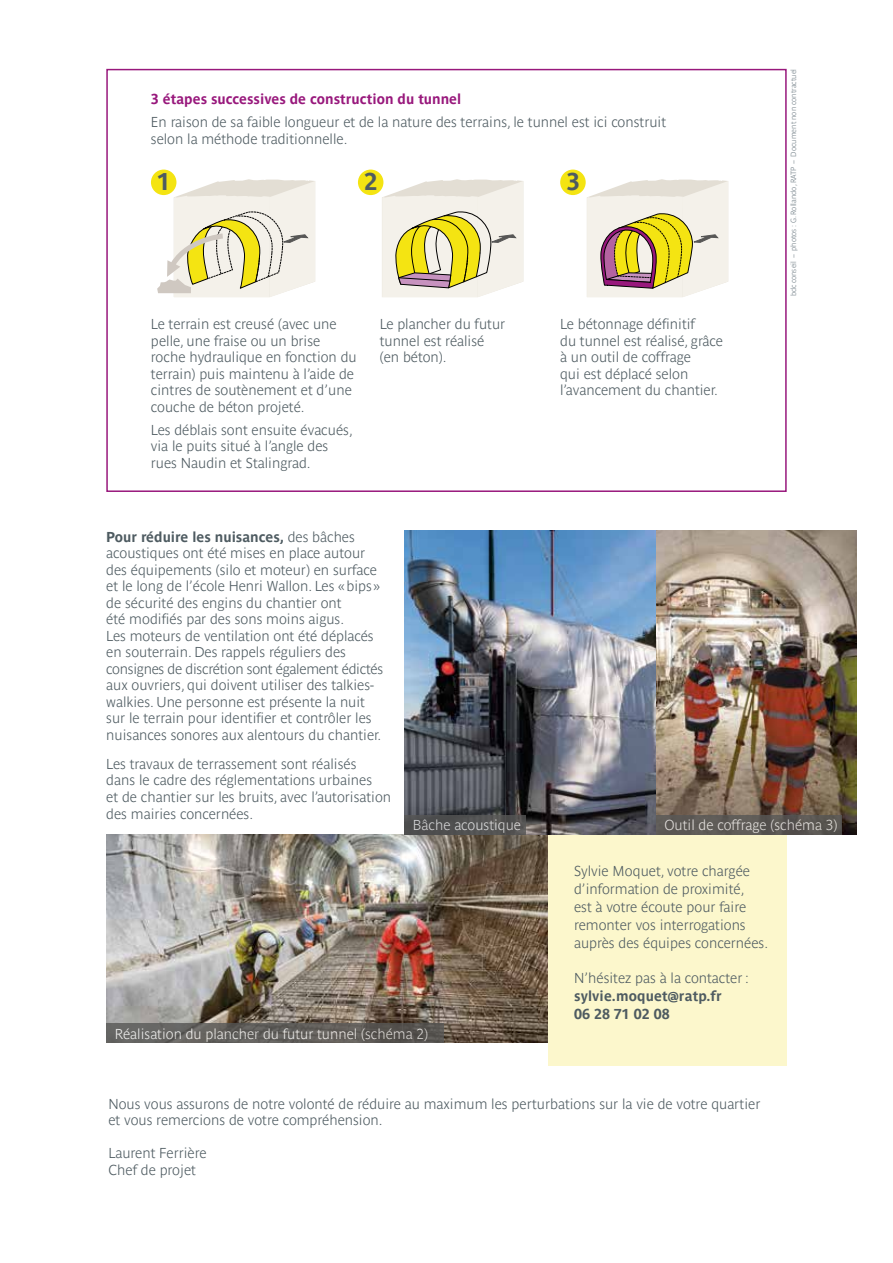
<style>
.page{position:relative;width:893px;height:1263px;background:#fff}
.page>*{position:absolute;margin:0;border:0;box-sizing:border-box;transform-origin:0 0}
.t1{font:700 24px "Parisine";color:#4e5b61}
.t2{font:700 14.25px/16.5px "Parisine Clair";color:#4e5b61}
.t3{font:700 14.25px "Parisine Clair";color:#fff}
.t4{font:700 14.25px "Parisine";color:#98187c}
.t5{font:700 14.25px "Parisine Ptf";color:#4e5b61}
.t6{font:700 14.25px/18px "Parisine";letter-spacing:.01em;color:#4e5b61}
.t7{font:700 7.5px "Parisine Clair";color:#717e86}
.s1{font-family:"Parisine Clair"}
</style>
<div class="page">
<div style="left:106px;top:69px;width:681px;height:423px;border:2px solid #98187c"></div>
<div style="left:151px;top:170px;width:25px;height:25px;background:#f4e412;border-radius:50%"></div>
<div style="left:358px;top:170px;width:25px;height:25px;background:#f4e412;border-radius:50%"></div>
<div style="left:560px;top:170px;width:26px;height:25px;background:#f4e412;border-radius:50%"></div>
<svg style="left:157px;top:179px;width:158px;height:118px;background:#eae5ca"></svg>
<svg style="left:382px;top:179px;width:141px;height:118px;background:#e5deb5"></svg>
<svg style="left:587px;top:179px;width:141px;height:118px;background:#e0d4ae"></svg>
<img style="left:106px;top:834px;width:472px;height:209px">
<svg style="left:106px;top:1023px;width:338px;height:20px;background:#5f5d5a"></svg>
<div style="left:549px;top:835px;width:238px;height:231px;background:#fcf7cc"></div>
<img style="left:656px;top:530px;width:200px;height:304px">
<div style="left:656px;top:815px;width:186px;height:19px;background:#575756"></div>
<img style="left:404px;top:530px;width:252px;height:304px">
<div style="left:404px;top:815px;width:121px;height:19px;background:#4f4f50"></div>
<p class="t4" style="left:151px;top:91px;width:312px">3 étapes successives de construction du tunnel</p>
<p class="t2" style="left:151px;top:114px;width:517px">En raison de sa faible longueur et de la nature des terrains, le tunnel est ici construit selon la méthode traditionnelle.</p>
<h1 class="t1" style="left:157px;top:168px;width:15px">1</h1>
<h1 class="t1" style="left:364px;top:168px;width:15px">2</h1>
<h1 class="t1" style="left:566px;top:168px;width:15px">3</h1>
<p class="t2" style="left:151px;top:316px;width:207px">Le terrain est creusé (avec une pelle, une fraise ou un brise roche hydraulique en fonction du terrain) puis maintenu à l’aide de cintres de soutènement et d’une couche de béton projeté.</p>
<p class="t2" style="left:151px;top:421px;width:203px">Les déblais sont ensuite évacués, via le puits situé à l’angle des rues Naudin et Stalingrad.</p>
<p class="t2" style="left:380px;top:316px;width:127px">Le plancher du futur tunnel est réalisé (en béton).</p>
<p class="t2" style="left:560px;top:316px;width:164px">Le bétonnage définitif<br>du tunnel est réalisé, grâce à un outil de coffrage<br>qui est déplacé selon l’avancement du chantier.</p>
<p class="t7" style="left:789px;top:296px;width:229px;rotate:-90deg">bdc conseil – photos : G. Rollando, RATP – Document non contractuel</p>
<p class="t5" style="left:106px;top:526px;width:250px">Pour réduire les nuisances, <span class="s1">des bâches</span></p>
<p class="t2" style="left:106px;top:545px;width:278px">acoustiques ont été mises en place autour des équipements (silo et moteur) en surface et le long de l’école Henri Wallon. Les «bips » de sécurité des engins du chantier ont<br>été modifiés par des sons moins aigus.<br>Les moteurs de ventilation ont été déplacés en souterrain. Des rappels réguliers des consignes de discrétion sont également édictés aux ouvriers, qui doivent utiliser des talkies&shy;walkies. Une personne est présente la nuit sur le terrain pour identifier et contrôler les nuisances sonores aux alentours du chantier.</p>
<p class="t2" style="left:106px;top:756px;width:286px">Les travaux de terrassement sont réalisés<br>dans le cadre des réglementations urbaines<br>et de chantier sur les bruits, avec l’autorisation des mairies concernées.</p>
<p class="t3" style="left:413px;top:817px;width:110px">Bâche acoustique</p>
<p class="t3" style="left:664px;top:817px;width:174px">Outil de coffrage (schéma 3)</p>
<p class="t2" style="left:574px;top:861px;width:196px;line-height:18px">Sylvie Moquet, votre chargée d’information de proximité,<br>est à votre écoute pour faire remonter vos interrogations auprès des équipes concernées.</p>
<p class="t2" style="left:574px;top:969px;width:176px">N’hésitez pas à la contacter :</p>
<p class="t6" style="left:574px;top:986px;width:149px">sylvie.moquet@ratp.fr<br>06 28 71 02 08</p>
<p class="t3" style="left:115px;top:1025px;width:315px">Réalisation du plancher du futur tunnel (schéma 2)</p>
<p class="t2" style="left:108px;top:1095px;width:653px">Nous vous assurons de notre volonté de réduire au maximum les perturbations sur la vie de votre quartier et vous remercions de votre compréhension.</p>
<p class="t2" style="left:108px;top:1145px;width:100px">Laurent Ferrière<br>Chef de projet</p>
</div>
